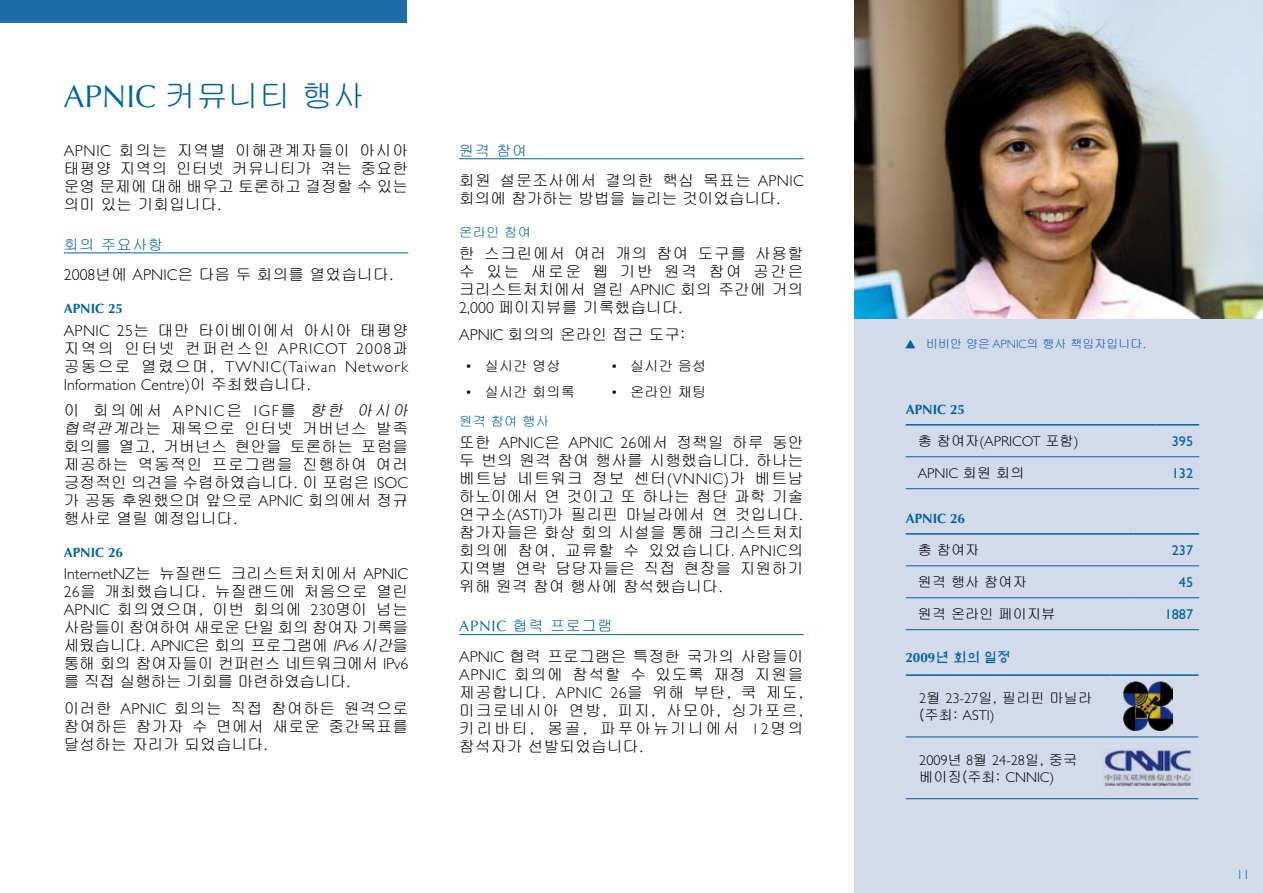
<style>
.page{position:relative;width:1263px;height:893px;background:#fff}
.page>*{position:absolute;margin:0;border:0;box-sizing:border-box;transform-origin:0 0}
.t1{font:31.5px "Gulim";color:#0062a0}
.t2{font:15.75px/18px "Gulim";letter-spacing:.005em;color:#000;text-align:justify}
.t3{font:300 15.75px/18px "Gill Sans";letter-spacing:.005em;color:#000}
.t4{font:15.75px/18px "Gulim";letter-spacing:.025em;color:#000}
.t5{font:300 15.75px "Gill Sans";letter-spacing:.11em;color:#000}
.t6{font:15px "Gulim";letter-spacing:.05em;color:#0062a0}
.t7{font:14.25px "Gulim";color:#000}
.t8{font:300 14.25px "Gill Sans";color:#000}
.t9{font:14.25px "Gill Sans";color:#0062a0}
.t10{font:700 13.5px "Optima";color:#0062a0}
.t11{font:13.5px "Gulim";color:#0062a0}
.t12{font:13.5px "Munhwa Hoonmin Std";color:#0062a0}
.t13{font:300 13.5px "Gill Sans";color:#0062a0}
.t14{font:12px "Gulim";color:#0062a0}
.s1{font-family:"Optima"}
.s2{font-family:"Gill Sans";font-weight:300}
.s3{font-family:"Gulim";font-weight:400}
.s4{font-family:"Gulim";font-weight:400;font-style:italic}
.s5{font-style:italic}
.s6{font-family:"Gill Sans";font-weight:300;font-style:italic}
.s7{font-family:"Optima";font-weight:700}
</style>
<div class="page">
<div style="left:855px;top:0;width:408px;height:893px;background:#d3daea"></div>
<div style="left:0;top:0;width:407px;height:22px;background:#1d6ea8"></div>
<img style="left:854px;top:0;width:409px;height:319px">
<hr style="left:64px;top:253px;width:344px;height:1px;background:#0062a0">
<hr style="left:459px;top:158px;width:345px;height:1px;background:#0062a0">
<hr style="left:459px;top:634px;width:345px;height:1px;background:#0062a0">
<svg style="left:905px;top:340px;width:10px;height:8px"></svg>
<hr style="left:906px;top:456px;width:249px;height:1px;background:#0062a0">
<hr style="left:1155px;top:456px;width:44px;height:1px;background:#0062a0">
<hr style="left:906px;top:424px;width:249px;height:2px;background:#0062a0">
<hr style="left:1155px;top:424px;width:44px;height:2px;background:#0062a0">
<hr style="left:906px;top:488px;width:249px;height:1px;background:#0062a0">
<hr style="left:1155px;top:488px;width:44px;height:1px;background:#0062a0">
<hr style="left:906px;top:565px;width:227px;height:1px;background:#0062a0">
<hr style="left:1133px;top:565px;width:66px;height:1px;background:#0062a0">
<hr style="left:906px;top:533px;width:227px;height:2px;background:#0062a0">
<hr style="left:1133px;top:533px;width:66px;height:2px;background:#0062a0">
<hr style="left:906px;top:597px;width:227px;height:1px;background:#0062a0">
<hr style="left:1133px;top:597px;width:66px;height:1px;background:#0062a0">
<hr style="left:906px;top:629px;width:227px;height:1px;background:#0062a0">
<hr style="left:1133px;top:629px;width:66px;height:1px;background:#0062a0">
<hr style="left:906px;top:736px;width:205px;height:1px;background:#0062a0">
<hr style="left:1111px;top:736px;width:87px;height:1px;background:#0062a0">
<hr style="left:906px;top:798px;width:205px;height:1px;background:#0062a0">
<hr style="left:1111px;top:798px;width:87px;height:1px;background:#0062a0">
<hr style="left:906px;top:674px;width:205px;height:2px;background:#0062a0">
<hr style="left:1111px;top:674px;width:87px;height:2px;background:#0062a0">
<img style="left:1123px;top:682px;width:50px;height:49px">
<img style="left:1102px;top:748px;width:91px;height:38px">
<h1 class="t1" style="left:63px;top:80px;width:303px"><span class="s1">APNIC</span> 커뮤니티 행사</h1>
<p class="t2" style="left:64px;top:142px;width:346px"><span class="s2">APNIC</span> 회의는 지역별 이해관계자들이 아시아 태평양 지역의 인터넷 커뮤니티가 겪는 중요한 운영 문제에 대해 배우고 토론하고 결정할 수 있는 의미 있는 기회입니다.</p>
<p class="t6" style="left:64px;top:237px;width:101px">회의 주요사항</p>
<p class="t2" style="left:64px;top:266px;width:332px"><span class="s2">2008</span>년에 <span class="s2">APNIC</span>은 다음 두 회의를 열었습니다.</p>
<p class="t10" style="left:64px;top:301px;width:61px">APNIC 25</p>
<p class="t4" style="left:64px;top:321px;width:346px"><span class="s2">APNIC 25</span>는 대만 타이베이에서 아시아 태평양 지역의 인터넷 컨퍼런스인 <span class="s2">APRICOT 2008</span>과</p>
<p class="t3" style="left:64px;top:357px;width:346px"><span class="s3">공동으로 열렸으며,</span> TWNIC(Taiwan Network<br>Information Centre)<span class="s3">이 주최했습니다.</span></p>
<p class="t5" style="left:64px;top:402px;width:349px"><span class="s3">이 회의에서</span> APNIC<span class="s3">은</span> IGF<span class="s3">를</span> <span class="s4">향한 아시아</span></p>
<p class="t2" style="left:64px;top:419px;width:346px"><span class="s5">협력관계</span>라는 제목으로 인터넷 거버넌스 발족 회의를 열고, 거버넌스 현안을 토론하는 포럼을 제공하는 역동적인 프로그램을 진행하여 여러 긍정적인 의견을 수렴하였습니다. 이 포럼은 <span class="s2">ISOC </span>가 공동 후원했으며 앞으로 <span class="s2">APNIC</span> 회의에서 정규 행사로 열릴 예정입니다.</p>
<p class="t10" style="left:64px;top:544px;width:61px">APNIC 26</p>
<p class="t3" style="left:64px;top:565px;width:346px">InternetNZ<span class="s3">는 뉴질랜드 크리스트처치에서</span> APNIC</p>
<p class="t2" style="left:64px;top:583px;width:346px"><span class="s2">26</span>을 개최했습니다. 뉴질랜드에 처음으로 열린 <span class="s2">APNIC</span> 회의였으며, 이번 회의에 <span class="s2">230</span>명이 넘는 사람들이 참여하여 새로운 단일 회의 참여자 기록을 세웠습니다. <span class="s2">APNIC</span>은 회의 프로그램에 <span class="s6">IPv6</span><span class="s5">시간</span>을 통해 회의 참여자들이 컨퍼런스 네트워크에서 <span class="s2">IPv6 </span>를 직접 실행하는 기회를 마련하였습니다.</p>
<p class="t2" style="left:64px;top:699px;width:346px">이러한 <span class="s2">APNIC</span> 회의는 직접 참여하든 원격으로 참여하든 참가자 수 면에서 새로운 중간목표를 달성하는 자리가 되었습니다.</p>
<p class="t6" style="left:459px;top:143px;width:69px">원격 참여</p>
<p class="t2" style="left:459px;top:172px;width:346px">회원 설문조사에서 결의한 핵심 목표는 <span class="s2">APNIC </span>회의에 참가하는 방법을 늘리는 것이었습니다.</p>
<p class="t11" style="left:459px;top:226px;width:73px">온라인 참여</p>
<p class="t2" style="left:459px;top:245px;width:346px">한 스크린에서 여러 개의 참여 도구를 사용할 수 있는 새로운 웹 기반 원격 참여 공간은 크리스트처치에서 열린 <span class="s2">APNIC</span> 회의 주간에 거의 <span class="s2">2,000</span> 페이지뷰를 기록했습니다.</p>
<p class="t2" style="left:459px;top:325px;width:227px"><span class="s2">APNIC</span> 회의의 온라인 접근 도구:</p>
<p class="t7" style="left:465px;top:358px;width:97px"><span class="s2">•</span> 실시간 영상</p>
<p class="t7" style="left:611px;top:358px;width:97px"><span class="s2">•</span> 실시간 음성</p>
<p class="t7" style="left:465px;top:385px;width:111px"><span class="s2">•</span> 실시간 회의록</p>
<p class="t7" style="left:611px;top:385px;width:97px"><span class="s2">•</span> 온라인 채팅</p>
<p class="t11" style="left:459px;top:414px;width:91px">원격 참여 행사</p>
<p class="t2" style="left:459px;top:433px;width:346px">또한 <span class="s2">APNIC</span>은 <span class="s2">APNIC 26</span>에서 정책일 하루 동안 두 번의 원격 참여 행사를 시행했습니다. 하나는 베트남 네트워크 정보 센터<span class="s2">(VNNIC)</span>가 베트남 하노이에서 연 것이고 또 하나는 첨단 과학 기술 연구소<span class="s2">(ASTI)</span>가 필리핀 마닐라에서 연 것입니다. 참가자들은 화상 회의 시설을 통해 크리스트처치 회의에 참여, 교류할 수 있었습니다<span class="s2">. APNIC</span>의 지역별 연락 담당자들은 직접 현장을 지원하기 위해 원격 참여 행사에 참석했습니다.</p>
<p class="t6" style="left:459px;top:618px;width:155px"><span class="s1">APNIC</span> 협력 프로그램</p>
<p class="t2" style="left:459px;top:647px;width:346px"><span class="s2">APNIC</span> 협력 프로그램은 특정한 국가의 사람들이 <span class="s2">APNIC</span> 회의에 참석할 수 있도록 재정 지원을 제공합니다. <span class="s2">APNIC 26</span>을 위해 부탄, 쿡 제도, 미크로네시아 연방, 피지, 사모아, 싱가포르, 키리바티, 몽골, 파푸아뉴기니에서 <span class="s2">12</span>명의 참석자가 선발되었습니다.</p>
<p class="t12" style="left:905px;top:649px;width:107px"><span class="s7">2009</span>년 회의 일정</p>
<p class="t14" style="left:926px;top:338px;width:222px">비비안 양은 <span class="s2">APNIC</span>의 행사 책임자입니다.</p>
<p class="t10" style="left:906px;top:401px;width:61px">APNIC 25</p>
<p class="t8" style="left:918px;top:433px;width:162px"><span class="s3">총 참여자</span>(APRICOT <span class="s3">포함</span>)</p>
<p class="t9" style="left:1172px;top:433px;width:23px">395</p>
<p class="t8" style="left:918px;top:465px;width:108px">APNIC <span class="s3">회원 회의</span></p>
<p class="t9" style="left:1172px;top:465px;width:23px">132</p>
<p class="t10" style="left:906px;top:510px;width:61px">APNIC 26</p>
<p class="t7" style="left:918px;top:543px;width:63px">총 참여자</p>
<p class="t9" style="left:1172px;top:542px;width:23px">237</p>
<p class="t7" style="left:918px;top:575px;width:111px">원격 행사 참여자</p>
<p class="t9" style="left:1179px;top:574px;width:16px">45</p>
<p class="t7" style="left:918px;top:606px;width:139px">원격 온라인 페이지뷰</p>
<p class="t9" style="left:1165px;top:606px;width:30px">1887</p>
<p class="t7" style="left:919px;top:690px;width:175px"><span class="s2">2</span>월 <span class="s2">23-27</span>일, 필리핀 마닐라</p>
<p class="t8" style="left:919px;top:707px;width:77px"><span class="s3">(주최:</span> ASTI)</p>
<p class="t8" style="left:919px;top:752px;width:160px">2009<span class="s3">년</span> 8<span class="s3">월</span> 24-28<span class="s3">일, 중국</span></p>
<p class="t7" style="left:919px;top:769px;width:137px">베이징(주최: <span class="s2">CNNIC)</span></p>
<p class="t13" style="left:1236px;top:867px;width:15px">11</p>
</div>
